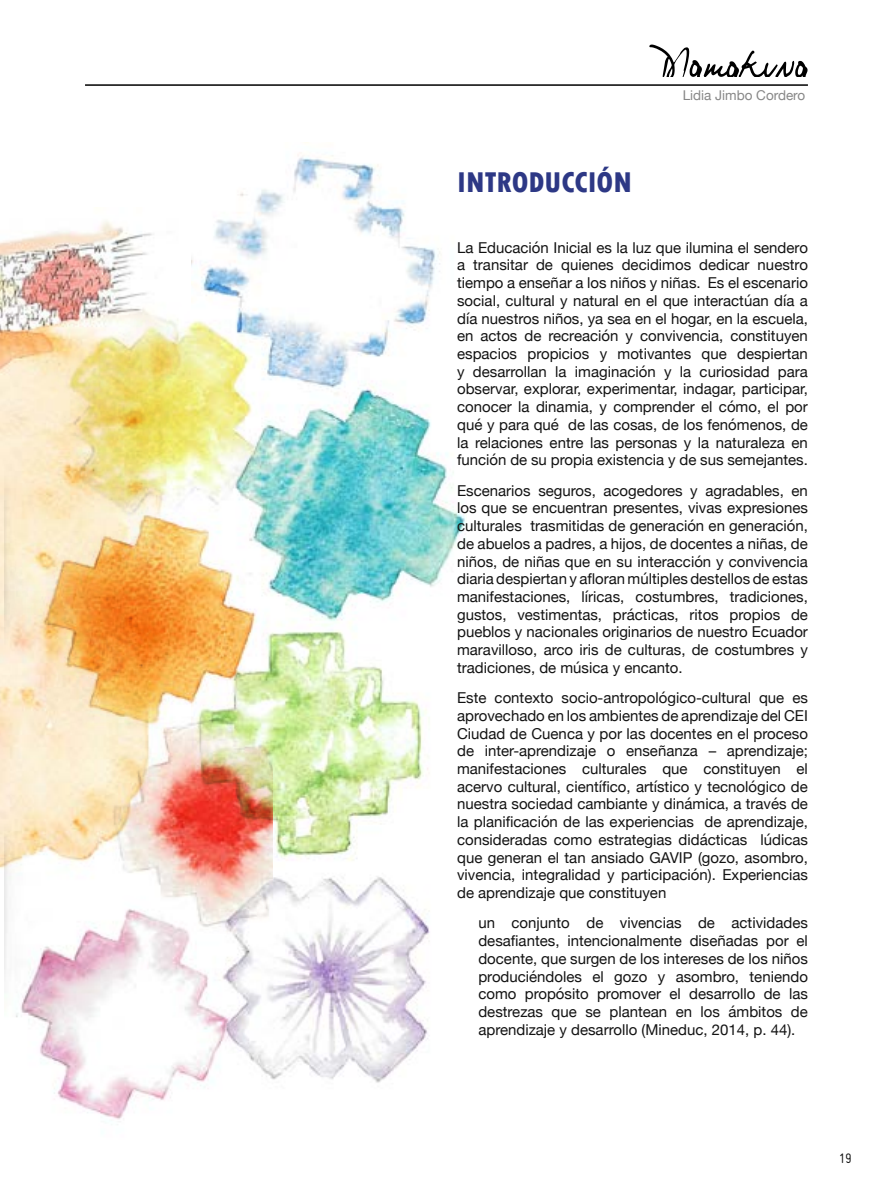
<style>
.page{position:relative;width:893px;height:1191px;background:#fff}
.page>*{position:absolute;margin:0;border:0;box-sizing:border-box;transform-origin:0 0}
.t1{font:800 condensed 30px "Tw Cen";color:#2d3885}
.t2{font:15px/17.7px "Helvetica Neue";color:#131313;text-align:justify}
.t3{font:15px "Miso";color:#131313}
.t4{font:13.5px "Helvetica Neue";color:#878787}
</style>
<div class="page">
<hr style="left:85px;top:84px;width:723px;height:2px;background:#000">
<svg style="left:649px;top:45px;width:159px;height:32px"></svg>
<img style="left:191px;top:142px;width:275px;height:941px">
<img style="left:0;top:221px;width:153px;height:700px">
<img style="left:5px;top:299px;width:267px;height:821px">
<h1 class="t1" style="left:457px;top:164px;width:176px">INTRODUCCIÓN</h1>
<p class="t4" style="left:683px;top:86px;width:124px">Lidia Jimbo Cordero</p>
<p class="t2" style="left:457px;top:239px;width:352px">La Educación Inicial es la luz que ilumina el sendero a transitar de quienes decidimos dedicar nuestro tiempo a enseñar a los niños y niñas. Es el escenario social, cultural y natural en el que interactúan día a día nuestros niños, ya sea en el hogar, en la escuela, en actos de recreación y convivencia, constituyen espacios propicios y motivantes que despiertan y desarrollan la imaginación y la curiosidad para observar, explorar, experimentar, indagar, participar, conocer la dinamia, y comprender el cómo, el por qué y para qué de las cosas, de los fenómenos, de la relaciones entre las personas y la naturaleza en función de su propia existencia y de sus semejantes.</p>
<p class="t2" style="left:457px;top:482px;width:352px">Escenarios seguros, acogedores y agradables, en los que se encuentran presentes, vivas expresiones culturales trasmitidas de generación en generación, de abuelos a padres, a hijos, de docentes a niñas, de niños, de niñas que en su interacción y convivencia diaria despiertan y afloran múltiples destellos de estas manifestaciones, líricas, costumbres, tradiciones, gustos, vestimentas, prácticas, ritos propios de pueblos y nacionales originarios de nuestro Ecuador maravilloso, arco iris de culturas, de costumbres y tradiciones, de música y encanto.</p>
<p class="t2" style="left:457px;top:690px;width:352px">Este contexto socio-antropológico-cultural que es aprovechado en los ambientes de aprendizaje del CEI Ciudad de Cuenca y por las docentes en el proceso de inter-aprendizaje o enseñanza – aprendizaje; manifestaciones culturales que constituyen el acervo cultural, científico, artístico y tecnológico de nuestra sociedad cambiante y dinámica, a través de la planificación de las experiencias de aprendizaje, consideradas como estrategias didácticas lúdicas que generan el tan ansiado GAVIP (gozo, asombro, vivencia, integralidad y participación). Experiencias de aprendizaje que constituyen</p>
<p class="t2" style="left:478px;top:915px;width:331px">un conjunto de vivencias de actividades desafiantes, intencionalmente diseñadas por el docente, que surgen de los intereses de los niños produciéndoles el gozo y asombro, teniendo como propósito promover el desarrollo de las destrezas que se plantean en los ámbitos de aprendizaje y desarrollo (Mineduc, 2014, p. 44).</p>
<p class="t3" style="left:839px;top:1149px;width:14px">19</p>
</div>
